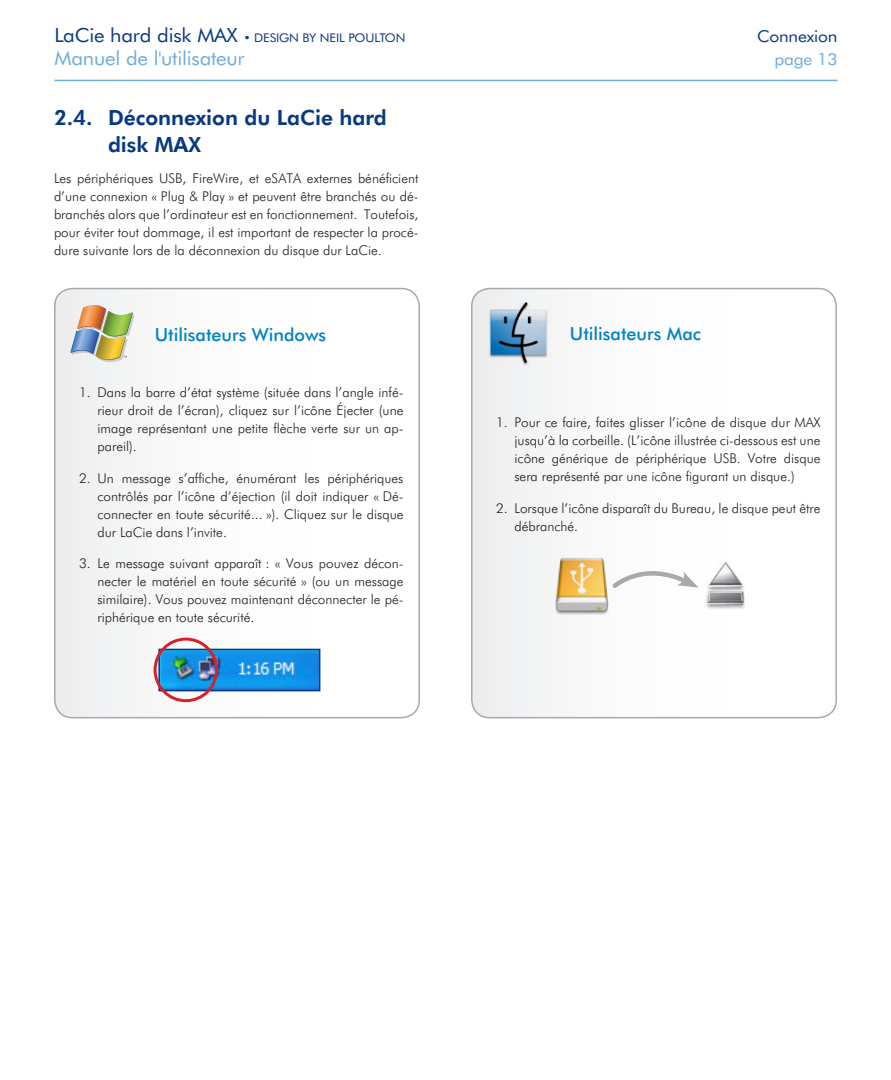
<style>
.page{position:relative;width:891px;height:1080px;background:#fff}
.page>*{position:absolute;margin:0;border:0;box-sizing:border-box;transform-origin:0 0}
._1_1_Heading{font:800 21px/27px "Futura BT";color:#083981}
.t1{font:19.5px "Futura BT";letter-spacing:-.01em;color:#6caddf;scale:1.05 1}
._1_1_1_Heading__no_T{font:500 18px "Futura BT";color:#0082c8}
.t2{font:16.5px "Futura BT";letter-spacing:-.01em;color:#083981;scale:1.05 1}
.t3{font:16.5px "Futura BT";letter-spacing:-.01em;color:#6caddf;scale:1.05 1}
.Numbering_123{font:300 13.5px/18px "Futura BT";color:#231f20;text-align:justify}
.t4{font:12px "Futura BT";letter-spacing:-.01em;color:#083981;scale:1.05 1}
.s1{font-size:19.5px}
</style>
<div class="page">
<hr style="left:55px;top:80px;width:783px;height:1px;background:#6caddf">
<svg style="left:55px;top:289px;width:364px;height:429px"></svg>
<svg style="left:70px;top:303px;width:65px;height:59px"></svg>
<div style="left:54px;top:288px;width:366px;height:430px;border:2px solid #a8a9ad;border-radius:18px"></div>
<svg style="left:472px;top:289px;width:364px;height:429px"></svg>
<img style="left:488px;top:303px;width:62px;height:63px">
<div style="left:471px;top:288px;width:366px;height:430px;border:2px solid #a8a9ad;border-radius:18px"></div>
<img style="left:161px;top:652px;width:156px;height:36px">
<div style="left:158px;top:649px;width:162px;height:42px;border:2px solid #083981"></div>
<div style="left:154px;top:638px;width:64px;height:64px;border:3px solid #d1232a;border-radius:50%"></div>
<img style="left:555px;top:557px;width:54px;height:58px">
<img style="left:698px;top:554px;width:56px;height:64px">
<svg style="left:610px;top:561px;width:89px;height:29px"></svg>
<p class="t4" style="left:55px;top:30px;width:336px"><span class="s1">LaCie hard disk MAX</span> • DESIGN BY NEIL POULTON</p>
<p class="t2" style="left:757px;top:26px;width:78px">Connexion</p>
<h2 class="t1" style="left:55px;top:47px;width:183px">Manuel de l'utilisateur</h2>
<p class="t3" style="left:774px;top:49px;width:62px">page 13</p>
<p class="_1_1_Heading" style="left:108px;top:104px;width:280px;text-indent:-54px">2.4. Déconnexion du LaCie hard disk MAX</p>
<p class="Numbering_123" style="left:54px;top:169px;width:366px">Les périphériques USB, FireWire, et eSATA externes bénéficient d’une connexion « Plug &amp; Play » et peuvent être branchés ou dé&shy;branchés alors que l’ordinateur est en fonctionnement. Toutefois, pour éviter tout dommage, il est important de respecter la procé&shy;dure suivante lors de la déconnexion du disque dur LaCie.</p>
<p class="_1_1_1_Heading__no_T" style="left:155px;top:323px;width:173px">Utilisateurs Windows</p>
<p class="Numbering_123" style="left:98px;top:383px;width:308px;text-indent:-18px">1. Dans la barre d’état système (située dans l’angle infé&shy;rieur droit de l’écran), cliquez sur l’icône Éjecter (une image représentant une petite flèche verte sur un ap&shy;pareil).</p>
<p class="Numbering_123" style="left:98px;top:469px;width:308px;text-indent:-18px">2. Un message s’affiche, énumérant les périphériques contrôlés par l’icône d’éjection (il doit indiquer « Dé&shy;connecter en toute sécurité... »). Cliquez sur le disque dur LaCie dans l’invite.</p>
<p class="Numbering_123" style="left:98px;top:554px;width:308px;text-indent:-18px">3. Le message suivant apparaît : « Vous pouvez décon&shy;necter le matériel en toute sécurité » (ou un message similaire). Vous pouvez maintenant déconnecter le pé&shy;riphérique en toute sécurité.</p>
<p class="_1_1_1_Heading__no_T" style="left:570px;top:323px;width:133px">Utilisateurs Mac</p>
<p class="Numbering_123" style="left:514px;top:413px;width:308px;text-indent:-18px">1. Pour ce faire, faites glisser l’icône de disque dur MAX jusqu’à la corbeille. (L’icône illustrée ci-dessous est une icône générique de périphérique USB. Votre disque sera représenté par une icône figurant un disque.)</p>
<p class="Numbering_123" style="left:514px;top:499px;width:307px;text-indent:-18px">2. Lorsque l’icône disparaît du Bureau, le disque peut être débranché.</p>
</div>
